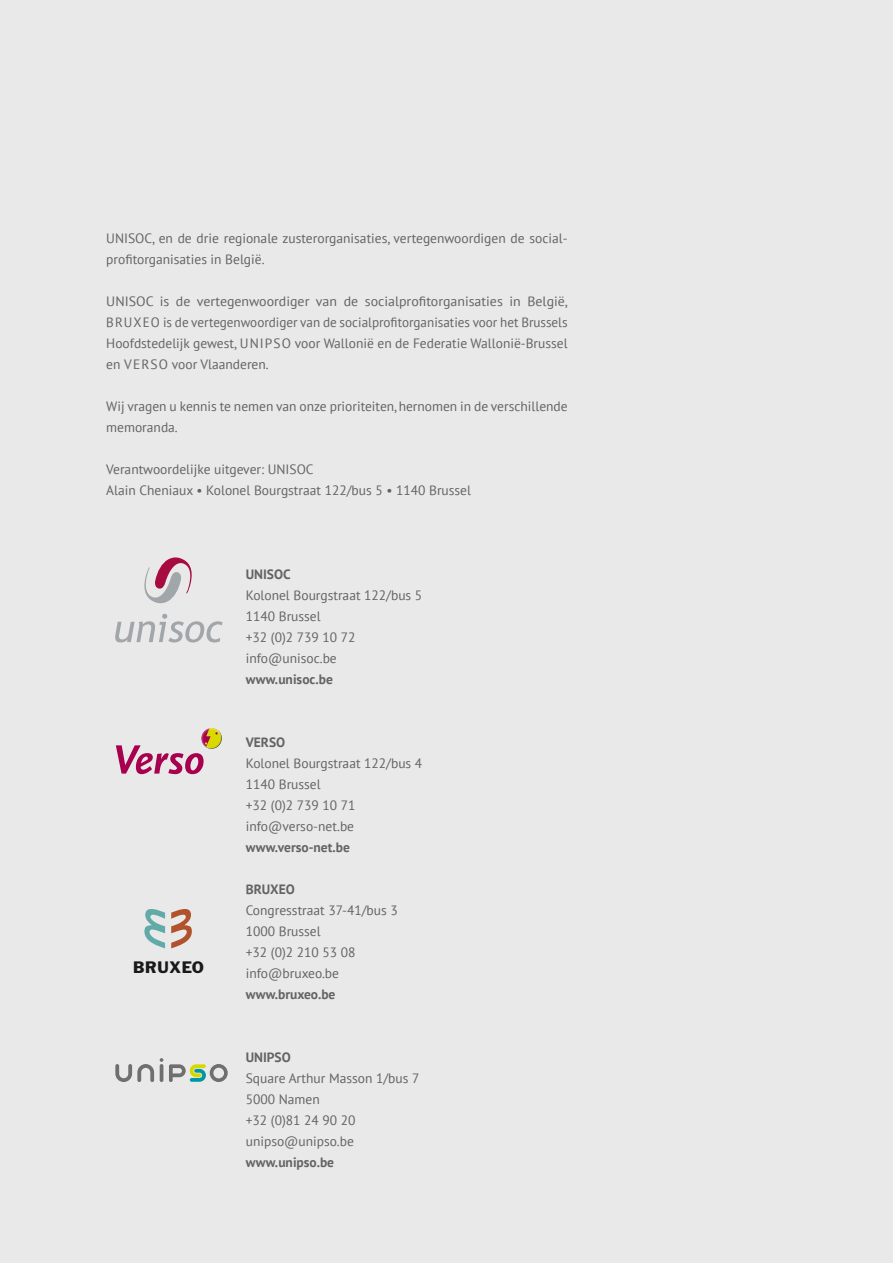
<style>
.page{position:relative;width:893px;height:1263px;background:#e9e9ea}
.page>*{position:absolute;margin:0;border:0;box-sizing:border-box;transform-origin:0 0}
.t1{font:800 15.6px "Libre Franklin";letter-spacing:.05em;color:#1c1c1b}
.t2{font:13.5px/21px "PT Sans";color:#636362}
.t3{font:700 13.5px "PT Sans";color:#636362}
</style>
<div class="page">
<svg style="left:144px;top:557px;width:48px;height:47px"></svg>
<svg style="left:115px;top:614px;width:107px;height:28px"></svg>
<svg style="left:116px;top:745px;width:88px;height:29px"></svg>
<div style="left:174px;top:709px;width:72px;height:42px;background:#000;opacity:.55"></div>
<hr style="left:160px;top:1064px;width:3px;height:18px;background:#6f6f6e;border-radius:2px">
<svg style="left:160px;top:1058px;width:3px;height:4px"></svg>
<svg style="left:115px;top:1064px;width:39px;height:18px"></svg>
<svg style="left:169px;top:1064px;width:59px;height:18px"></svg>
<svg style="left:144px;top:909px;width:21px;height:39px"></svg>
<svg style="left:171px;top:909px;width:21px;height:39px"></svg>
<p class="t2" style="left:106px;top:227px;width:463px">UNISOC, en de drie regionale zusterorganisaties, vertegenwoordigen de social&shy;profitorganisaties in België.</p>
<p class="t2" style="left:106px;top:290px;width:463px;text-align:justify">UNISOC is de vertegenwoordiger van de socialprofitorganisaties in België, BRUXEO is de vertegenwoordiger van de socialprofitorganisaties voor het Brussels Hoofdstedelijk gewest, UNIPSO voor Wallonië en de Federatie Wallonië-Brussel en VERSO voor Vlaanderen.</p>
<p class="t2" style="left:106px;top:395px;width:463px">Wij vragen u kennis te nemen van onze prioriteiten, hernomen in de verschillende memoranda.</p>
<p class="t2" style="left:106px;top:458px;width:366px">Verantwoordelijke uitgever: UNISOC<br>Alain Cheniaux • Kolonel Bourgstraat 122/bus 5 • 1140 Brussel</p>
<p class="t3" style="left:246px;top:565px;width:46px">UNISOC</p>
<p class="t2" style="left:246px;top:585px;width:178px">Kolonel Bourgstraat 122/bus 5<br>1140 Brussel<br>+32 (0)2 739 10 72 info@unisoc.be</p>
<p class="t3" style="left:246px;top:670px;width:89px">www.unisoc.be</p>
<p class="t1" style="left:133px;top:958px;width:73px">BRUXEO</p>
<p class="t3" style="left:246px;top:733px;width:41px">VERSO</p>
<p class="t2" style="left:246px;top:753px;width:178px">Kolonel Bourgstraat 122/bus 4<br>1140 Brussel<br>+32 (0)2 739 10 71 info@verso-net.be</p>
<p class="t3" style="left:246px;top:838px;width:106px">www.verso-net.be</p>
<p class="t3" style="left:246px;top:880px;width:51px">BRUXEO</p>
<p class="t2" style="left:246px;top:899px;width:154px">Congresstraat 37-41/bus 3<br>1000 Brussel<br>+32 (0)2 210 53 08 info@bruxeo.be</p>
<p class="t3" style="left:246px;top:985px;width:91px">www.bruxeo.be</p>
<p class="t3" style="left:246px;top:1048px;width:47px">UNIPSO</p>
<p class="t2" style="left:246px;top:1067px;width:175px">Square Arthur Masson 1/bus 7<br>5000 Namen<br>+32 (0)81 24 90 20 unipso@unipso.be</p>
<p class="t3" style="left:246px;top:1153px;width:90px">www.unipso.be</p>
</div>
